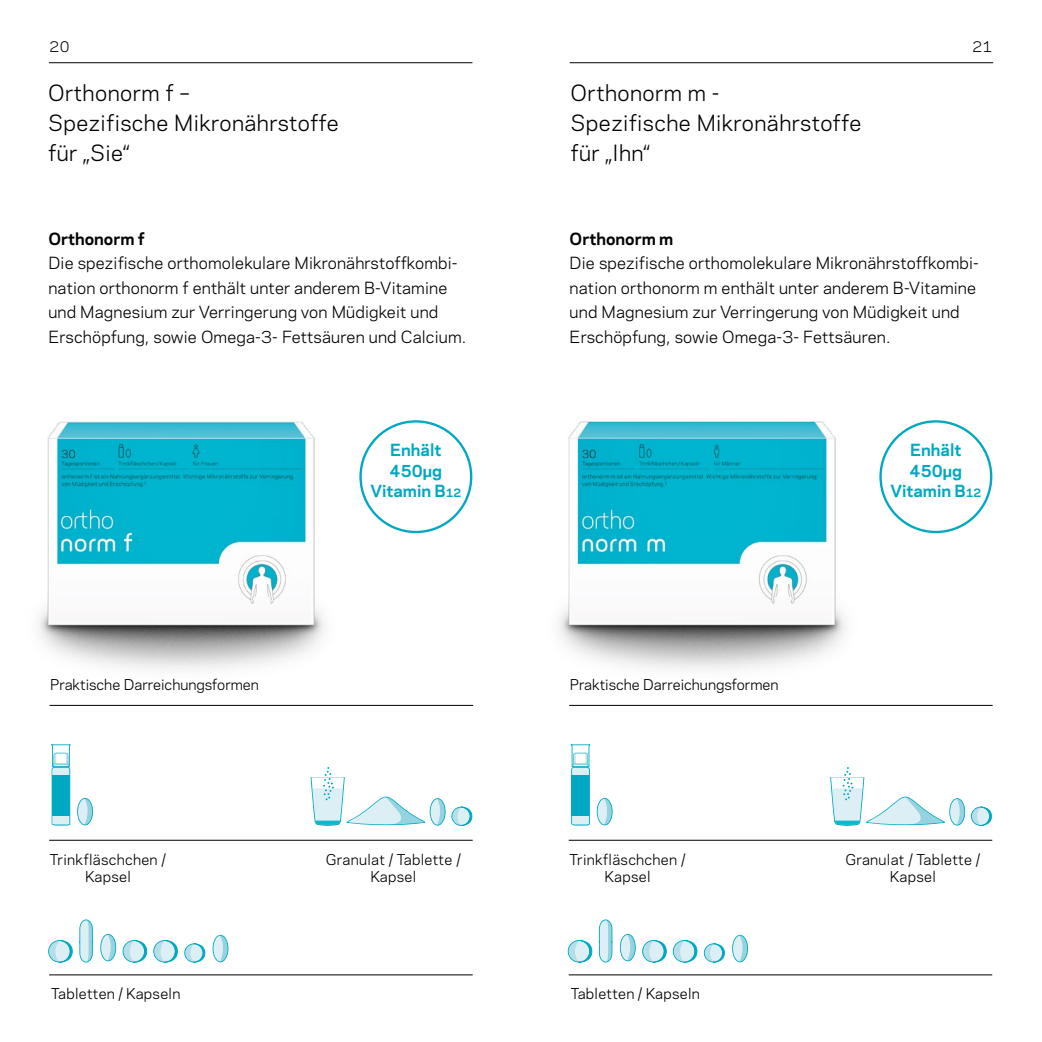
<style>
.page{position:relative;width:1042px;height:1042px;background:#fff}
.page>*{position:absolute;margin:0;border:0;box-sizing:border-box;transform-origin:0 0}
.t1{font:21px/29.8px "Galaxie Polaris";letter-spacing:.02em;color:#000}
.t2{font:15.75px/24.5px "Galaxie Polaris";letter-spacing:.01em;color:#000}
.t3{font:700 15.75px/20.5px "Galaxie Polaris";color:#00a8c1;text-align:center}
.t4{font:700 15.75px "Galaxie Polaris";color:#000}
.t5{font:14px/16.6px "Galaxie Polaris";letter-spacing:.02em;color:#000;text-align:center}
.t6{font:14px "Galaxie Polaris";color:#000}
.s1{font-family:"Helvetica Neue LT Pro"}
.s2{font-size:11.03px}
</style>
<div class="page">
<hr style="left:49px;top:62px;width:423px;height:1px;background:#000">
<hr style="left:570px;top:62px;width:423px;height:1px;background:#000">
<hr style="left:49px;top:974px;width:424px;height:1px;background:#000">
<hr style="left:49px;top:840px;width:424px;height:1px;background:#000">
<svg style="left:77px;top:806px;width:16px;height:19px"></svg>
<svg style="left:51px;top:806px;width:20px;height:19px"></svg>
<div style="left:52px;top:775px;width:18px;height:40px;background:#00a8c1"></div>
<svg style="left:79px;top:919px;width:14px;height:43px"></svg>
<svg style="left:100px;top:934px;width:16px;height:27px"></svg>
<svg style="left:213px;top:935px;width:15px;height:27px"></svg>
<svg style="left:48px;top:940px;width:25px;height:22px"></svg>
<svg style="left:123px;top:940px;width:24px;height:22px"></svg>
<svg style="left:153px;top:940px;width:25px;height:22px"></svg>
<svg style="left:184px;top:943px;width:21px;height:19px"></svg>
<svg style="left:313px;top:806px;width:159px;height:20px"></svg>
<hr style="left:569px;top:705px;width:423px;height:1px;background:#000">
<hr style="left:569px;top:974px;width:423px;height:1px;background:#000">
<hr style="left:569px;top:840px;width:423px;height:1px;background:#000">
<svg style="left:597px;top:806px;width:16px;height:19px"></svg>
<svg style="left:571px;top:806px;width:19px;height:19px"></svg>
<div style="left:571px;top:775px;width:18px;height:40px;background:#00a8c1"></div>
<svg style="left:599px;top:919px;width:13px;height:43px"></svg>
<svg style="left:620px;top:934px;width:16px;height:27px"></svg>
<svg style="left:732px;top:935px;width:16px;height:27px"></svg>
<svg style="left:568px;top:940px;width:24px;height:22px"></svg>
<svg style="left:642px;top:940px;width:25px;height:22px"></svg>
<svg style="left:673px;top:940px;width:24px;height:22px"></svg>
<svg style="left:704px;top:943px;width:21px;height:19px"></svg>
<svg style="left:832px;top:806px;width:133px;height:20px"></svg>
<svg style="left:971px;top:806px;width:21px;height:20px"></svg>
<img style="left:39px;top:420px;width:404px;height:386px">
<img style="left:443px;top:420px;width:524px;height:386px">
<div style="left:360px;top:421px;width:111px;height:111px;background:#fff;border-radius:50%"></div>
<div style="left:359px;top:420px;width:113px;height:113px;border:2px solid #00a8c1;border-radius:50%"></div>
<div style="left:880px;top:421px;width:111px;height:111px;background:#fff;border-radius:50%"></div>
<div style="left:879px;top:420px;width:113px;height:113px;border:2px solid #00a8c1;border-radius:50%"></div>
<p class="t5" style="left:50px;top:38px;width:21px">20</p>
<p class="t5" style="left:972px;top:38px;width:21px">21</p>
<h1 class="t1" style="left:48px;top:77px;width:292px">Orthonorm f –<br>Spezifische Mikronährstoffe für „Sie“</h1>
<h1 class="t1" style="left:570px;top:77px;width:292px">Orthonorm m -<br>Spezifische Mikronährstoffe für „Ihn“</h1>
<p class="t4" style="left:48px;top:227px;width:98px">Orthonorm f</p>
<p class="t2" style="left:48px;top:250px;width:419px">Die spezifische orthomolekulare Mikronährstoffkombi&shy;nation orthonorm f enthält unter anderem B-Vitamine und Magnesium zur Verringerung von Müdigkeit und Erschöpfung, sowie Omega-3- Fettsäuren und Calcium.</p>
<p class="t4" style="left:569px;top:227px;width:105px">Orthonorm m</p>
<p class="t2" style="left:569px;top:250px;width:411px">Die spezifische orthomolekulare Mikronährstoffkombi&shy;nation orthonorm m enthält unter anderem B-Vitamine und Magnesium zur Verringerung von Müdigkeit und Erschöpfung, sowie Omega-3- Fettsäuren.</p>
<p class="t6" style="left:50px;top:674px;width:210px">Praktische Darreichungsformen</p>
<p class="t3" style="left:370px;top:439px;width:92px">Enhält<br>450<span class="s1">µ</span>g<br>Vitamin B<span class="s2">12</span></p>
<p class="t3" style="left:890px;top:439px;width:92px">Enhält<br>450<span class="s1">µ</span>g<br>Vitamin B<span class="s2">12</span></p>
<p class="t6" style="left:570px;top:674px;width:210px">Praktische Darreichungsformen</p>
<p class="t5" style="left:50px;top:851px;width:118px">Trinkfläschchen /<br>Kapsel</p>
<p class="t5" style="left:326px;top:851px;width:136px">Granulat / Tablette /<br>Kapsel</p>
<p class="t5" style="left:51px;top:984px;width:131px">Tabletten / Kapseln</p>
<p class="t5" style="left:569px;top:851px;width:118px">Trinkfläschchen /<br>Kapsel</p>
<p class="t5" style="left:845px;top:851px;width:136px">Granulat / Tablette /<br>Kapsel</p>
<p class="t5" style="left:571px;top:984px;width:131px">Tabletten / Kapseln</p>
</div>
